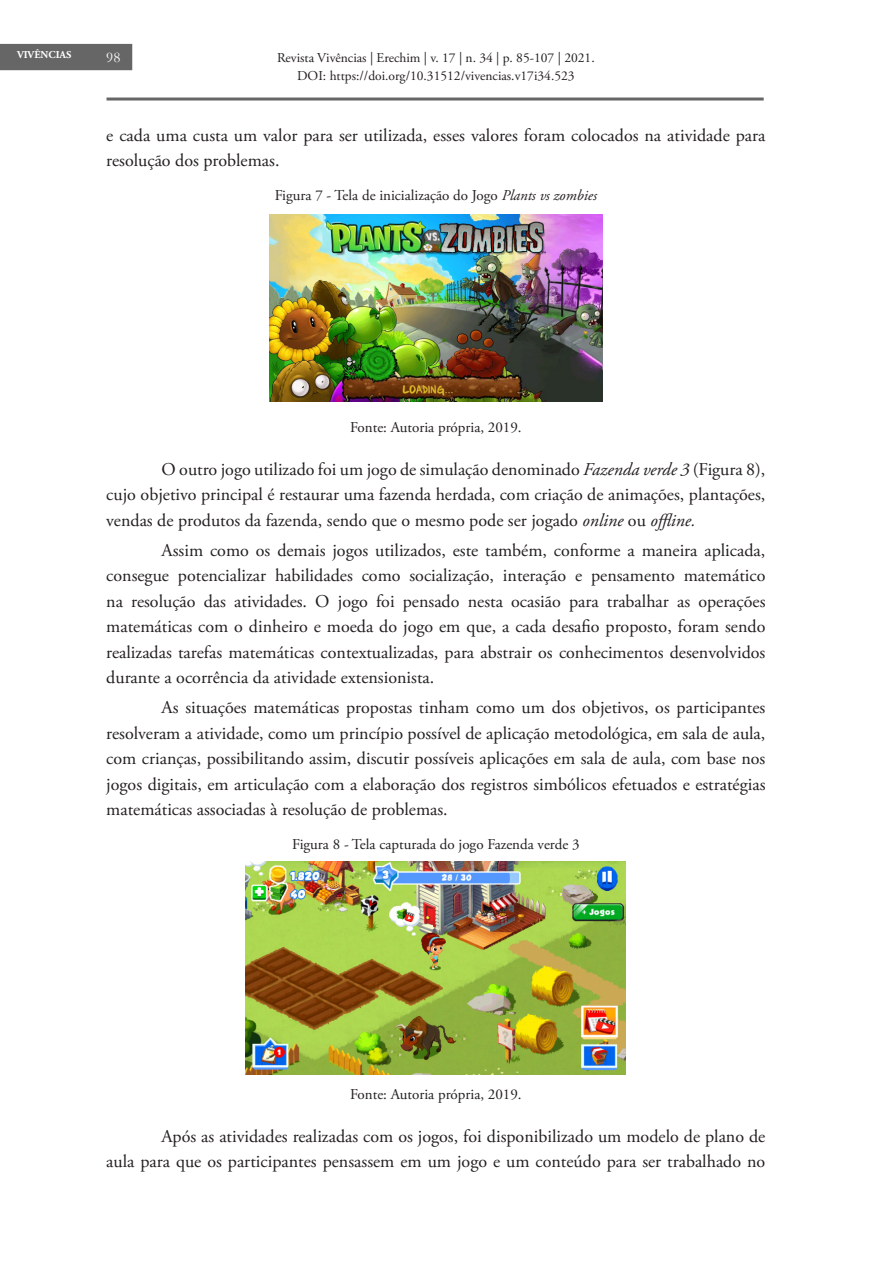
<style>
.page{position:relative;width:893px;height:1263px;background:#fff}
.page>*{position:absolute;margin:0;border:0;box-sizing:border-box;transform-origin:0 0}
.TEXTO_NORMAL{font:18px/25.5px "Adobe Garamond Pro";color:#231f20;text-align:justify}
.Tabela{font:15px "Adobe Garamond Pro";color:#231f20}
.t1{font:15px "Garamond";color:#fff}
.t2{font:13.5px/18px "Adobe Garamond Pro";color:#231f20;text-align:center}
.t3{font:700 10.5px "Adobe Garamond Pro";color:#fff}
.s1{font-style:italic}
</style>
<div class="page">
<div style="left:0;top:44px;width:132px;height:26px;background:#666"></div>
<hr style="left:107px;top:98px;width:657px;height:3px;background:#666">
<img style="left:270px;top:215px;width:332px;height:187px">
<img style="left:246px;top:861px;width:380px;height:214px">
<p class="t3" style="left:17px;top:49px;width:56px">VIVÊNCIAS</p>
<p class="t2" style="left:277px;top:49px;width:319px">Revista Vivências | Erechim | v. 17 | n. 34 | p. 85-107 | 2021.<br>DOI: https://doi.org/10.31512/vivencias.v17i34.523</p>
<p class="t1" style="left:106px;top:47px;width:16px">98</p>
<p class="TEXTO_NORMAL" style="left:106px;top:123px;width:661px">e cada uma custa um valor para ser utilizada, esses valores foram colocados na atividade para resolução dos problemas.</p>
<p class="Tabela" style="left:275px;top:186px;width:324px">Figura 7 - Tela de inicialização do Jogo <span class="s1">Plants vs zombies</span></p>
<p class="Tabela" style="left:350px;top:419px;width:173px">Fonte: Autoria própria, 2019.</p>
<p class="TEXTO_NORMAL" style="left:106px;top:457px;width:661px;text-indent:55px">O outro jogo utilizado foi um jogo de simulação denominado <span class="s1">Fazenda verde 3</span> (Figura 8), cujo objetivo principal é restaurar uma fazenda herdada, com criação de animações, plantações, vendas de produtos da fazenda, sendo que o mesmo pode ser jogado <span class="s1">online</span> ou <span class="s1">offline.</span></p>
<p class="TEXTO_NORMAL" style="left:106px;top:538px;width:661px;text-indent:55px">Assim como os demais jogos utilizados, este também, conforme a maneira aplicada, consegue potencializar habilidades como socialização, interação e pensamento matemático na resolução das atividades. O jogo foi pensado nesta ocasião para trabalhar as operações matemáticas com o dinheiro e moeda do jogo em que, a cada desafio proposto, foram sendo realizadas tarefas matemáticas contextualizadas, para abstrair os conhecimentos desenvolvidos durante a ocorrência da atividade extensionista.</p>
<p class="TEXTO_NORMAL" style="left:106px;top:695px;width:661px;text-indent:55px">As situações matemáticas propostas tinham como um dos objetivos, os participantes resolveram a atividade, como um princípio possível de aplicação metodológica, em sala de aula, com crianças, possibilitando assim, discutir possíveis aplicações em sala de aula, com base nos jogos digitais, em articulação com a elaboração dos registros simbólicos efetuados e estratégias matemáticas associadas à resolução de problemas.</p>
<p class="Tabela" style="left:292px;top:835px;width:289px">Figura 8 - Tela capturada do jogo Fazenda verde 3</p>
<p class="Tabela" style="left:350px;top:1085px;width:173px">Fonte: Autoria própria, 2019.</p>
<p class="TEXTO_NORMAL" style="left:106px;top:1124px;width:661px;text-align:right">Após as atividades realizadas com os jogos, foi disponibilizado um modelo de plano de<br>aula para que os participantes pensassem em um jogo e um conteúdo para ser trabalhado no</p>
</div>
